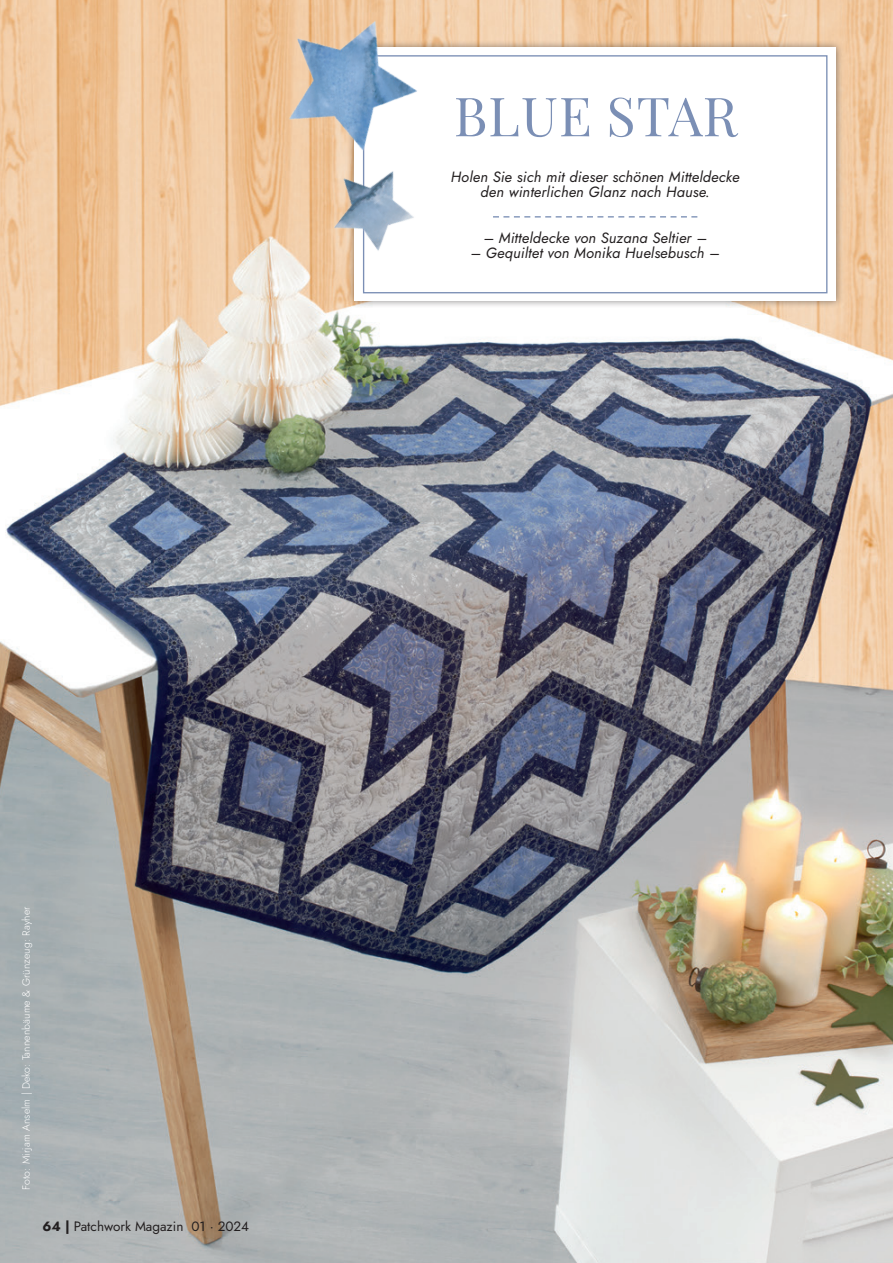
<style>
.page{position:relative;width:893px;height:1263px;background:#fff}
.page>*{position:absolute;margin:0;border:0;box-sizing:border-box;transform-origin:0 0}
.t1{font:54px "Playfair Display";letter-spacing:.015em;color:#7b8fb5}
.t2{font:italic 14.85px/15px "Jost";letter-spacing:.01em;color:#231f20;text-align:center}
.t3{font:13.5px "Jost";color:#231f20}
.t4{font:300 10.5px "Jost";letter-spacing:.01em;color:#fff}
.s1{font-weight:700}
</style>
<div class="page">
<img style="left:0;top:0;width:893px;height:1263px">
<div style="left:347px;top:40px;width:496px;height:269px;background:#231f20;opacity:.5"></div>
<div style="left:355px;top:47px;width:481px;height:254px;background:#fff"></div>
<svg style="left:493px;top:216px;width:204px;height:2px"></svg>
<img style="left:247px;top:0;width:215px;height:192px">
<img style="left:302px;top:134px;width:145px;height:146px">
<h1 class="t1" style="left:454px;top:74px;width:285px">BLUE STAR</h1>
<p class="t2" style="left:451px;top:170px;width:290px">Holen Sie sich mit dieser schönen Mitteldecke den winterlichen Glanz nach Hause.</p>
<p class="t2" style="left:483px;top:231px;width:225px">– Mitteldecke von Suzana Seltier –</p>
<p class="t2" style="left:470px;top:246px;width:251px">– Gequiltet von Monika Huelsebusch –</p>
<p class="t4" style="left:19px;top:1190px;width:285px;rotate:-90deg">Foto: Mirjam Anselm | Deko: Tannenbäume &amp; Grünzeug: Rayher</p>
<p class="t3" style="left:43px;top:1217px;width:208px"><span class="s1">64 |</span> Patchwork Magazin 01 · 2024</p>
</div>
